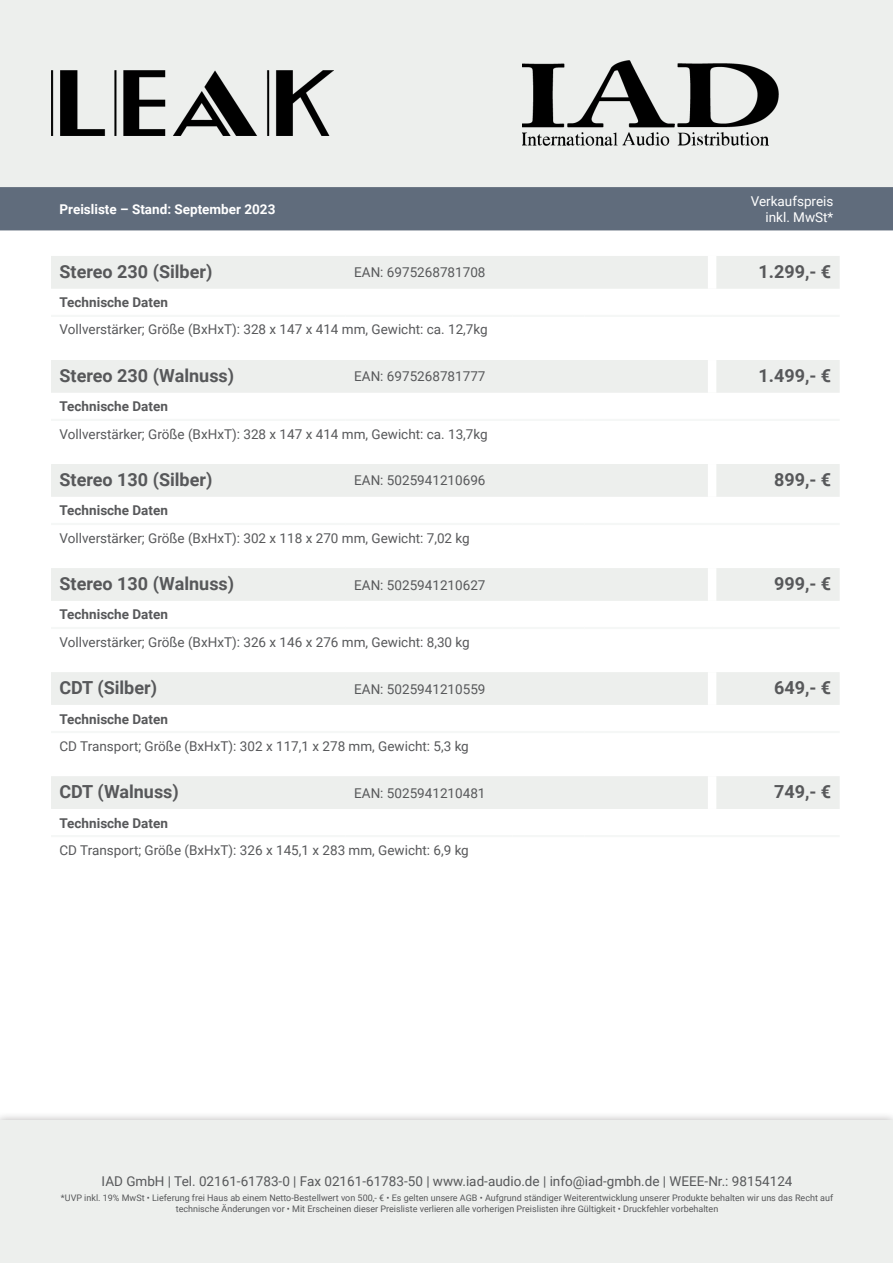
<style>
.page{position:relative;width:893px;height:1263px;background:#fff}
.page>*{position:absolute;margin:0;border:0;box-sizing:border-box;transform-origin:0 0}
.Artikel-Headline-Name{font:700 18px "Roboto";color:#57585a}
.Artikel-Headline-VKP{font:700 18px "Roboto";color:#57585a}
.Artikel-Text{font:13.5px "Roboto";color:#57585a}
.Artikel-Headline-Preisvariante{font:13.5px "Roboto";color:#57585a}
.Artikel-Subline{font:700 13.5px "Roboto";color:#57585a}
.t1{font:700 13.5px "Roboto";color:#fff}
.t2{font:13.5px/16.2px "Roboto";color:#fff;text-align:right}
.t3{font:9px/10.8px "Roboto";color:#57585a;text-align:center}
</style>
<div class="page">
<div style="left:0;top:0;width:893px;height:187px;background:#edefed"></div>
<img style="left:522px;top:60px;width:256px;height:85px">
<div style="left:0;top:1112px;width:893px;height:151px;background:#231f20;opacity:.35"></div>
<div style="left:0;top:1121px;width:893px;height:142px;background:#edefed"></div>
<div style="left:0;top:187px;width:893px;height:43px;background:#606c7c"></div>
<img style="left:51px;top:70px;width:282px;height:65px">
<div style="left:51px;top:464px;width:789px;height:33px;background:#edefed"></div>
<hr style="left:51px;top:523px;width:295px;height:2px;background:#f5f7f6">
<hr style="left:346px;top:523px;width:166px;height:2px;background:#f5f7f6">
<hr style="left:512px;top:523px;width:73px;height:2px;background:#f5f7f6">
<hr style="left:585px;top:523px;width:127px;height:2px;background:#f5f7f6">
<hr style="left:712px;top:523px;width:128px;height:2px;background:#f5f7f6">
<div style="left:708px;top:464px;width:8px;height:33px;background:#fff"></div>
<div style="left:51px;top:568px;width:789px;height:33px;background:#edefed"></div>
<hr style="left:51px;top:627px;width:295px;height:2px;background:#f5f7f6">
<hr style="left:346px;top:627px;width:166px;height:2px;background:#f5f7f6">
<hr style="left:512px;top:627px;width:73px;height:2px;background:#f5f7f6">
<hr style="left:585px;top:627px;width:127px;height:2px;background:#f5f7f6">
<hr style="left:712px;top:627px;width:128px;height:2px;background:#f5f7f6">
<div style="left:708px;top:568px;width:8px;height:33px;background:#fff"></div>
<div style="left:51px;top:672px;width:789px;height:33px;background:#edefed"></div>
<hr style="left:51px;top:731px;width:295px;height:2px;background:#f5f7f6">
<hr style="left:346px;top:731px;width:166px;height:2px;background:#f5f7f6">
<hr style="left:512px;top:731px;width:73px;height:2px;background:#f5f7f6">
<hr style="left:585px;top:731px;width:127px;height:2px;background:#f5f7f6">
<hr style="left:712px;top:731px;width:128px;height:2px;background:#f5f7f6">
<div style="left:708px;top:672px;width:8px;height:33px;background:#fff"></div>
<div style="left:51px;top:776px;width:789px;height:33px;background:#edefed"></div>
<hr style="left:51px;top:835px;width:295px;height:2px;background:#f5f7f6">
<hr style="left:346px;top:835px;width:166px;height:2px;background:#f5f7f6">
<hr style="left:512px;top:835px;width:73px;height:2px;background:#f5f7f6">
<hr style="left:585px;top:835px;width:127px;height:2px;background:#f5f7f6">
<hr style="left:712px;top:835px;width:128px;height:2px;background:#f5f7f6">
<div style="left:708px;top:776px;width:8px;height:33px;background:#fff"></div>
<div style="left:51px;top:256px;width:789px;height:33px;background:#edefed"></div>
<hr style="left:51px;top:315px;width:295px;height:2px;background:#f5f7f6">
<hr style="left:346px;top:315px;width:166px;height:2px;background:#f5f7f6">
<hr style="left:512px;top:315px;width:73px;height:2px;background:#f5f7f6">
<hr style="left:585px;top:315px;width:127px;height:2px;background:#f5f7f6">
<hr style="left:712px;top:315px;width:128px;height:2px;background:#f5f7f6">
<div style="left:708px;top:256px;width:8px;height:33px;background:#fff"></div>
<div style="left:51px;top:360px;width:789px;height:33px;background:#edefed"></div>
<hr style="left:51px;top:419px;width:295px;height:2px;background:#f5f7f6">
<hr style="left:346px;top:419px;width:166px;height:2px;background:#f5f7f6">
<hr style="left:512px;top:419px;width:73px;height:2px;background:#f5f7f6">
<hr style="left:585px;top:419px;width:127px;height:2px;background:#f5f7f6">
<hr style="left:712px;top:419px;width:128px;height:2px;background:#f5f7f6">
<div style="left:708px;top:360px;width:8px;height:33px;background:#fff"></div>
<p class="t1" style="left:60px;top:200px;width:217px">Preisliste – Stand: September 2023</p>
<p class="t2" style="left:751px;top:192px;width:84px">Verkaufspreis inkl. MwSt*</p>
<p class="Artikel-Headline-Name" style="left:60px;top:259px;width:154px">Stereo 230 (Silber)</p>
<p class="Artikel-Headline-Preisvariante" style="left:354px;top:263px;width:133px">EAN: 6975268781708</p>
<p class="Artikel-Headline-VKP" style="left:758px;top:259px;width:74px">1.299,- €</p>
<p class="Artikel-Subline" style="left:60px;top:293px;width:110px">Technische Daten</p>
<p class="Artikel-Text" style="left:60px;top:320px;width:430px">Vollverstärker; Größe (BxHxT): 328 x 147 x 414 mm, Gewicht: ca. 12,7kg</p>
<p class="Artikel-Headline-Name" style="left:60px;top:363px;width:176px">Stereo 230 (Walnuss)</p>
<p class="Artikel-Headline-Preisvariante" style="left:354px;top:367px;width:133px">EAN: 6975268781777</p>
<p class="Artikel-Headline-VKP" style="left:758px;top:363px;width:74px">1.499,- €</p>
<p class="Artikel-Subline" style="left:60px;top:397px;width:110px">Technische Daten</p>
<p class="Artikel-Text" style="left:60px;top:424px;width:430px">Vollverstärker; Größe (BxHxT): 328 x 147 x 414 mm, Gewicht: ca. 13,7kg</p>
<p class="Artikel-Headline-Name" style="left:60px;top:467px;width:154px">Stereo 130 (Silber)</p>
<p class="Artikel-Headline-Preisvariante" style="left:354px;top:471px;width:133px">EAN: 5025941210696</p>
<p class="Artikel-Headline-VKP" style="left:774px;top:467px;width:59px">899,- €</p>
<p class="Artikel-Subline" style="left:60px;top:501px;width:110px">Technische Daten</p>
<p class="Artikel-Text" style="left:60px;top:528px;width:412px">Vollverstärker; Größe (BxHxT): 302 x 118 x 270 mm, Gewicht: 7,02 kg</p>
<p class="Artikel-Headline-Name" style="left:60px;top:571px;width:176px">Stereo 130 (Walnuss)</p>
<p class="Artikel-Headline-Preisvariante" style="left:354px;top:575px;width:133px">EAN: 5025941210627</p>
<p class="Artikel-Headline-VKP" style="left:774px;top:571px;width:59px">999,- €</p>
<p class="Artikel-Subline" style="left:60px;top:605px;width:110px">Technische Daten</p>
<p class="Artikel-Text" style="left:60px;top:632px;width:412px">Vollverstärker; Größe (BxHxT): 326 x 146 x 276 mm, Gewicht: 8,30 kg</p>
<p class="Artikel-Headline-Name" style="left:60px;top:675px;width:99px">CDT (Silber)</p>
<p class="Artikel-Headline-Preisvariante" style="left:354px;top:679px;width:133px">EAN: 5025941210559</p>
<p class="Artikel-Headline-VKP" style="left:774px;top:675px;width:59px">649,- €</p>
<p class="Artikel-Subline" style="left:60px;top:709px;width:110px">Technische Daten</p>
<p class="Artikel-Text" style="left:60px;top:736px;width:411px">CD Transport; Größe (BxHxT): 302 x 117,1 x 278 mm, Gewicht: 5,3 kg</p>
<p class="Artikel-Headline-Name" style="left:60px;top:779px;width:121px">CDT (Walnuss)</p>
<p class="Artikel-Headline-Preisvariante" style="left:354px;top:783px;width:133px">EAN: 5025941210481</p>
<p class="Artikel-Headline-VKP" style="left:774px;top:779px;width:59px">749,- €</p>
<p class="Artikel-Subline" style="left:60px;top:813px;width:110px">Technische Daten</p>
<p class="Artikel-Text" style="left:60px;top:840px;width:411px">CD Transport; Größe (BxHxT): 326 x 145,1 x 283 mm, Gewicht: 6,9 kg</p>
<p class="Artikel-Text" style="left:102px;top:1172px;width:692px">IAD GmbH | Tel. 02161-61783-0 | Fax 02161-61783-50 | www.iad-audio.de | info@iad-gmbh.de | WEEE-Nr.: 98154124</p>
<p class="t3" style="left:61px;top:1192px;width:774px">*UVP inkl. 19% MwSt • Lieferung frei Haus ab einem Netto-Bestellwert von 500,- € • Es gelten unsere AGB • Aufgrund ständiger Weiterentwicklung unserer Produkte behalten wir uns das Recht auf technische Änderungen vor • Mit Erscheinen dieser Preisliste verlieren alle vorherigen Preislisten ihre Gültigkeit • Druckfehler vorbehalten</p>
</div>
